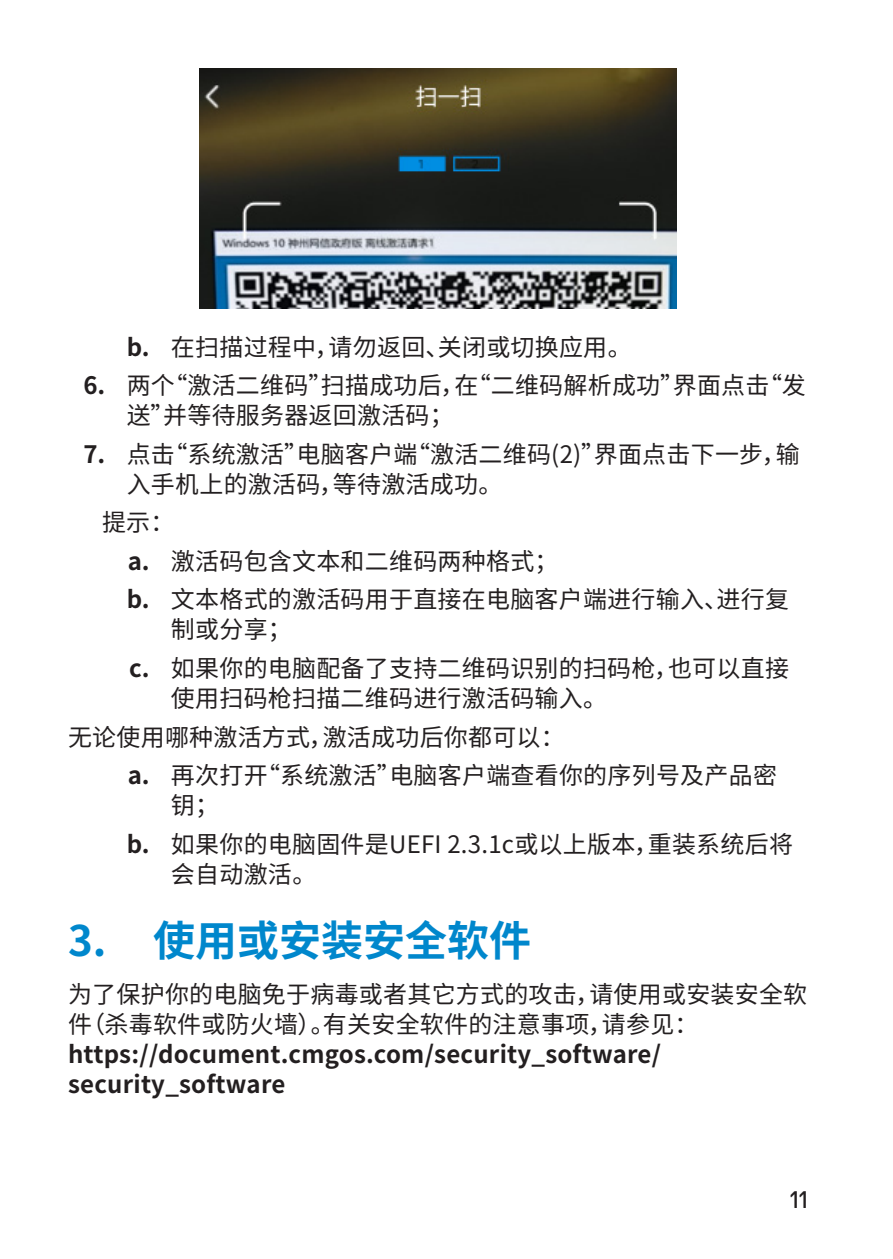
<style>
.page{position:relative;width:893px;height:1259px;background:#fff}
.page>*{position:absolute;margin:0;border:0;box-sizing:border-box;transform-origin:0 0}
.Head2{font:700 42px "Noto Sans CJ Ksc";color:#0087cc}
.Paragraph{font:24px/30px "Noto Sans CJ Ksc";letter-spacing:.01em;color:#231f20}
.Paragraph-2{font:700 24px/30px "Noto Sans CJ Ksc";letter-spacing:.01em;color:#231f20}
.Paragraph_Indent{font:24px "Noto Sans CJ Ksc";color:#231f20}
.t1{font:24px "Dell Replica";color:#231f20}
.s1{font-weight:700}
.s2{font-weight:400}
</style>
<div class="page">
<img style="left:200px;top:68px;width:476px;height:241px">
<p class="Paragraph" style="left:127px;top:332px;width:507px"><span class="s1">b.</span> 在扫描过程中，请勿返回、关闭或切换应用。</p>
<p class="Paragraph" style="left:127px;top:371px;width:681px;text-indent:-43px"><span class="s1">6.</span> 两个“激活二维码”扫描成功后，在“二维码解析成功”界面点击“发送”并等待服务器返回激活码；</p>
<p class="Paragraph" style="left:127px;top:439px;width:674px;text-indent:-43px"><span class="s1">7.</span> 点击“系统激活”电脑客户端“激活二维码(2)”界面点击下一步，输入手机上的激活码，等待激活成功。</p>
<p class="Paragraph_Indent" style="left:102px;top:509px;width:74px">提示：</p>
<p class="Paragraph" style="left:128px;top:546px;width:432px"><span class="s1">a.</span> 激活码包含文本和二维码两种格式；</p>
<p class="Paragraph" style="left:171px;top:585px;width:620px;text-indent:-44px"><span class="s1">b.</span> 文本格式的激活码用于直接在电脑客户端进行输入、进行复制或分享；</p>
<p class="Paragraph" style="left:171px;top:653px;width:620px;text-indent:-42px"><span class="s1">c.</span> 如果你的电脑配备了支持二维码识别的扫码枪，也可以直接使用扫码枪扫描二维码进行激活码输入。</p>
<p class="Paragraph" style="left:68px;top:722px;width:498px">无论使用哪种激活方式，激活成功后你都可以：</p>
<p class="Paragraph" style="left:171px;top:761px;width:608px;text-indent:-43px"><span class="s1">a.</span> 再次打开“系统激活”电脑客户端查看你的序列号及产品密钥；</p>
<p class="Paragraph" style="left:171px;top:829px;width:624px;text-indent:-44px"><span class="s1">b.</span> 如果你的电脑固件是UEFI 2.3.1c或以上版本，重装系统后将会自动激活。</p>
<p class="Head2" style="left:68px;top:917px;width:465px">3. 使用或安装安全软件</p>
<p class="Paragraph-2" style="left:68px;top:980px;width:741px"><span class="s2">为了保护你的电脑免于病毒或者其它方式的攻击，请使用或安装安全软件（杀毒软件或防火墙）。有关安全软件的注意事项，请参见：</span>https://document.cmgos.com/security_software/ security_software</p>
<p class="t1" style="left:790px;top:1186px;width:20px">11</p>
</div>
